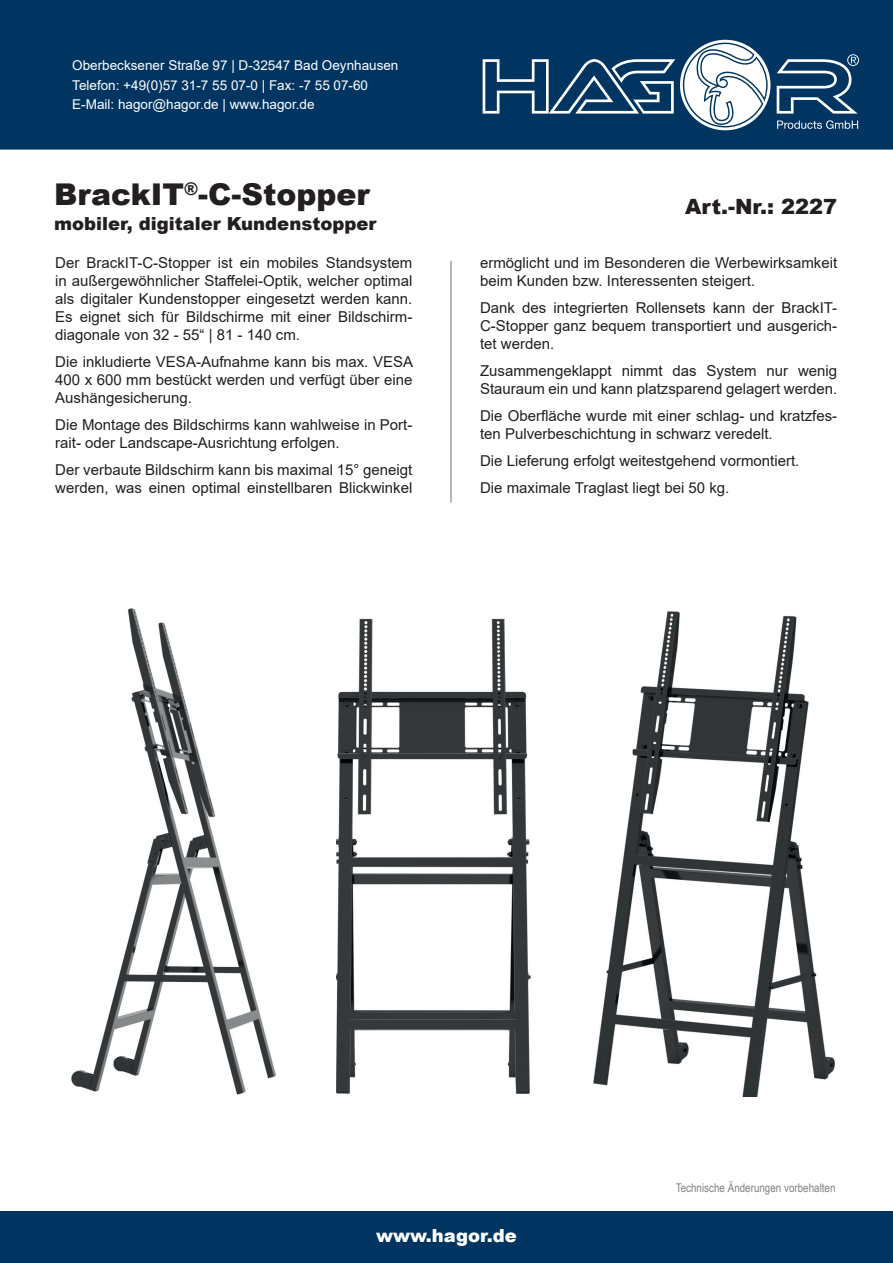
<style>
.page{position:relative;width:893px;height:1263px;background:#fff}
.page>*{position:absolute;margin:0;border:0;box-sizing:border-box;transform-origin:0 0}
.t1{font:900 30px "Arial";color:#231f20}
.t2{font:900 21px "Arial";color:#231f20}
.t3{font:900 18px "Arial";color:#231f20}
.t4{font:900 18px "Arial";color:#fff}
.t5{font:15px/18px "Arial";color:#231f20}
.t6{font:13.5px/19.5px "Arial";color:#fff}
.t7{font:12px "Arial Narrow";color:#808285}
</style>
<div class="page">
<div style="left:0;top:1212px;width:893px;height:51px;background:#003562"></div>
<div style="left:0;top:0;width:893px;height:150px;background:#003562"></div>
<hr style="left:450px;top:261px;width:2px;height:241px;background:#9d9fa2">
<svg style="left:777px;top:54px;width:82px;height:60px"></svg>
<svg style="left:777px;top:120px;width:81px;height:9px"></svg>
<svg style="left:483px;top:40px;width:287px;height:90px"></svg>
<img style="left:336px;top:611px;width:499px;height:485px">
<img style="left:71px;top:608px;width:205px;height:487px">
<p class="t6" style="left:72px;top:56px;width:328px">Oberbecksener Straße 97 | D-32547 Bad Oeynhausen<br>Telefon: +49(0)57 31-7 55 07-0 | Fax: -7 55 07-60<br>E-Mail: hagor@hagor.de | www.hagor.de</p>
<h1 class="t1" style="left:54px;top:172px;width:317px">BrackIT<sup>®</sup>-C-Stopper</h1>
<p class="t3" style="left:54px;top:211px;width:324px">mobiler, digitaler Kundenstopper</p>
<p class="t5" style="left:55px;top:254px;width:359px;text-align:justify">Der BrackIT-C-Stopper ist ein mobiles Standsystem in außergewöhnlicher Staffelei-Optik, welcher optimal als digitaler Kundenstopper eingesetzt werden kann.<br>Es eignet sich für Bildschirme mit einer Bildschirm&shy;diagonale von 32 - 55“ | 81 - 140 cm.</p>
<p class="t5" style="left:55px;top:353px;width:359px;text-align:justify">Die inkludierte VESA-Aufnahme kann bis max. VESA 400 x 600 mm bestückt werden und verfügt über eine Aushängesicherung.</p>
<p class="t5" style="left:55px;top:416px;width:359px">Die Montage des Bildschirms kann wahlweise in Port&shy;rait- oder Landscape-Ausrichtung erfolgen.</p>
<p class="t5" style="left:55px;top:461px;width:359px">Der verbaute Bildschirm kann bis maximal 15° geneigt werden, was einen optimal einstellbaren Blickwinkel</p>
<h2 class="t2" style="left:685px;top:191px;width:154px">Art.-Nr.: 2227</h2>
<p class="t5" style="left:480px;top:254px;width:359px">ermöglicht und im Besonderen die Werbewirksamkeit beim Kunden bzw. Interessenten steigert.</p>
<p class="t5" style="left:480px;top:299px;width:359px;text-align:justify">Dank des integrierten Rollensets kann der BrackIT-C-Stopper ganz bequem transportiert und ausgerich&shy;tet werden.</p>
<p class="t5" style="left:480px;top:362px;width:359px">Zusammengeklappt nimmt das System nur wenig<br>Stauraum ein und kann platzsparend gelagert werden.</p>
<p class="t5" style="left:480px;top:407px;width:359px">Die Oberfläche wurde mit einer schlag- und kratzfes&shy;ten Pulverbeschichtung in schwarz veredelt.</p>
<p class="t5" style="left:480px;top:447px;width:321px;line-height:27px">Die Lieferung erfolgt weitestgehend vormontiert.<br>Die maximale Traglast liegt bei 50 kg.</p>
<p class="t7" style="left:676px;top:1179px;width:161px">Technische Änderungen vorbehalten</p>
<p class="t4" style="left:376px;top:1222px;width:142px">www.hagor.de</p>
</div>
